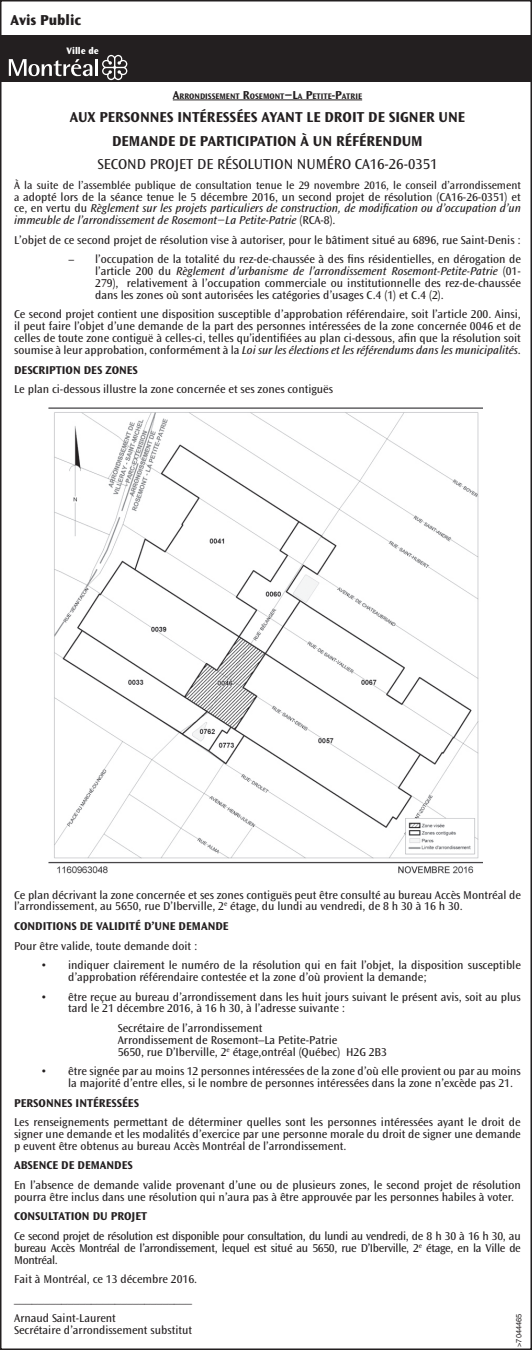
<style>
.page{position:relative;width:532px;height:1350px;background:#fff}
.page>*{position:absolute;margin:0;border:0;box-sizing:border-box;transform-origin:0 0}
.t1{font:700 15px/23.4px "Ocean Sans Std";color:#231f20;text-align:center}
.t2{font:15px "Ocean Sans Std";color:#231f20}
.t3{font:800 15px "Ocean Sans Std";color:#231f20}
.t4{font:11.85px/11.9px "Ocean Sans Std";color:#231f20}
.t5{font:italic 11.85px/11.9px "Ocean Sans Std";color:#231f20;text-align:justify}
.t6{font:700 11.85px "Ocean Sans Std";color:#231f20}
.t7{font:11.25px "Ocean Sans Std";color:#231f20}
.t8{font:800 9.75px "Ocean Sans Std";color:#fff}
.t9{font:700 8.4px "Ocean Sans Std";color:#231f20}
.t10{font:7.5px "Helvetica LT Std";color:#231f20}
.s1{font-size:12px}
.s2{font-style:normal;font-size:11.25px}
.s3{font-style:normal}
.s4{font-style:italic}
</style>
<div class="page">
<div style="left:0;top:36px;width:531px;height:46px;background:#231f20"></div>
<svg style="left:9px;top:59px;width:83px;height:17px"></svg>
<hr style="left:95px;top:59px;width:3px;height:17px;background:#fff">
<svg style="left:102px;top:55px;width:25px;height:25px"></svg>
<img style="left:48px;top:407px;width:434px;height:467px">
<hr style="left:173px;top:100px;width:189px;height:1px;background:#231f20">
<p class="t3" style="left:10px;top:12px;width:72px">Avis Public</p>
<p class="t8" style="left:66px;top:45px;width:34px">Ville de</p>
<p class="t9" style="left:173px;top:91px;width:191px"><span class="s1">A</span>RRONDISSEMENT <span class="s1">R</span>OSEMONT<span class="s1">−L</span>A <span class="s1">P</span>ETITE<span class="s1">-P</span>ATRIE</p>
<p class="t1" style="left:70px;top:106px;width:397px">AUX PERSONNES INTÉRESSÉES AYANT LE DROIT DE SIGNER UNE<br>DEMANDE DE PARTICIPATION À UN RÉFÉRENDUM</p>
<p class="t2" style="left:97px;top:156px;width:341px">SECOND PROJET DE RÉSOLUTION NUMÉRO CA16-26-0351</p>
<p class="t7" style="left:14px;top:179px;width:508px">À la suite de l’assemblée publique de consultation tenue le 29 novembre 2016, le conseil d’arrondissement</p>
<p class="t5" style="left:14px;top:191px;width:508px"><span class="s2">a</span> <span class="s3">adopté lors de la séance tenue le 5 décembre 2016, un second projet de résolution (CA16-26-0351) et ce, en vertu du</span> Règlement sur les projets particuliers de construction, de modification ou d’occupation d’un immeuble de l’arrondissement de Rosemont−La Petite-Patrie <span class="s3">(RCA-8).</span></p>
<p class="t4" style="left:14px;top:234px;width:508px">L’objet de ce second projet de résolution vise à autoriser, pour le bâtiment situé au 6896, rue Saint-Denis :</p>
<p class="t4" style="left:95px;top:254px;width:427px;text-align:justify">l’occupation de la totalité du rez-de-chaussée à des fins résidentielles, en dérogation de l’article 200 du <span class="s4">Règlement d’urbanisme de l’arrondissement Rosemont-Petite-Patrie</span> (01- 279), relativement à l’occupation commerciale ou institutionnelle des rez-de-chaussée dans les zones où sont autorisées les catégories d’usages C.4 (1) et C.4 (2).</p>
<p class="t4" style="left:14px;top:309px;width:508px;text-align:justify">Ce second projet contient une disposition susceptible d’approbation référendaire, soit l’article 200. Ainsi, il peut faire l’objet d’une demande de la part des personnes intéressées de la zone concernée 0046 et de celles de toute zone contiguë à celles-ci, telles qu’identifiées au plan ci-dessous, afin que la résolution soit soumise à leur approbation, conformément à la <span class="s4">Loi sur les élections et les référendums dans les municipalités</span>.</p>
<p class="t6" style="left:14px;top:363px;width:125px">DESCRIPTION DES ZONES</p>
<p class="t4" style="left:14px;top:383px;width:320px">Le plan ci-dessous illustre la zone concernée et ses zones contiguës</p>
<p class="t4" style="left:14px;top:889px;width:508px">Ce plan décrivant la zone concernée et ses zones contiguës peut être consulté au bureau Accès Montréal de l’arrondissement, au 5650, rue D’Iberville, 2<sup>e</sup> étage, du lundi au vendredi, de 8 h 30 à 16 h 30.</p>
<p class="t6" style="left:14px;top:919px;width:216px">CONDITIONS DE VALIDITÉ D’UNE DEMANDE</p>
<p class="t4" style="left:14px;top:940px;width:185px">Pour être valide, toute demande doit :</p>
<p class="t4" style="left:68px;top:959px;width:454px;text-indent:-27px">• indiquer clairement le numéro de la résolution qui en fait l’objet, la disposition susceptible d’approbation référendaire contestée et la zone d’où provient la demande;</p>
<p class="t4" style="left:68px;top:991px;width:454px;text-indent:-27px">• être reçue au bureau d’arrondissement dans les huit jours suivant le présent avis, soit au plus tard le 21 décembre 2016, à 16 h 30, à l’adresse suivante :</p>
<p class="t4" style="left:118px;top:1022px;width:270px">Secrétaire de l’arrondissement<br>Arrondissement de Rosemont–La Petite-Patrie<br>5650, rue D’Iberville, 2<sup>e</sup> étage,ontréal (Québec) H2G 2B3</p>
<p class="t4" style="left:68px;top:1066px;width:454px;text-indent:-27px">• être signée par au moins 12 personnes intéressées de la zone d’où elle provient ou par au moins la majorité d’entre elles, si le nombre de personnes intéressées dans la zone n’excède pas 21.</p>
<p class="t6" style="left:14px;top:1096px;width:126px">PERSONNES INTÉRESSÉES</p>
<p class="t4" style="left:14px;top:1116px;width:508px;text-align:justify">Les renseignements permettant de déterminer quelles sont les personnes intéressées ayant le droit de signer une demande et les modalités d’exercice par une personne morale du droit de signer une demande p euvent être obtenus au bureau Accès Montréal de l’arrondissement.</p>
<p class="t6" style="left:14px;top:1159px;width:120px">ABSENCE DE DEMANDES</p>
<p class="t4" style="left:14px;top:1179px;width:508px">En l’absence de demande valide provenant d’une ou de plusieurs zones, le second projet de résolution pourra être inclus dans une résolution qui n’aura pas à être approuvée par les personnes habiles à voter.</p>
<p class="t6" style="left:14px;top:1210px;width:135px">CONSULTATION DU PROJET</p>
<p class="t4" style="left:14px;top:1230px;width:508px;text-align:justify">Ce second projet de résolution est disponible pour consultation, du lundi au vendredi, de 8 h 30 à 16 h 30, au bureau Accès Montréal de l’arrondissement, lequel est situé au 5650, rue D’Iberville, 2<sup>e</sup> étage, en la Ville de Montréal.</p>
<p class="t4" style="left:14px;top:1270px;width:184px;line-height:19.5px">Fait à Montréal, ce 13 décembre 2016. ______________________________<br>Arnaud Saint-Laurent</p>
<p class="t4" style="left:14px;top:1325px;width:179px">Secrétaire d’arrondissement substitut</p>
<p class="t10" style="left:514px;top:1347px;width:35px;rotate:-90deg">&gt;7044465</p>
</div>
